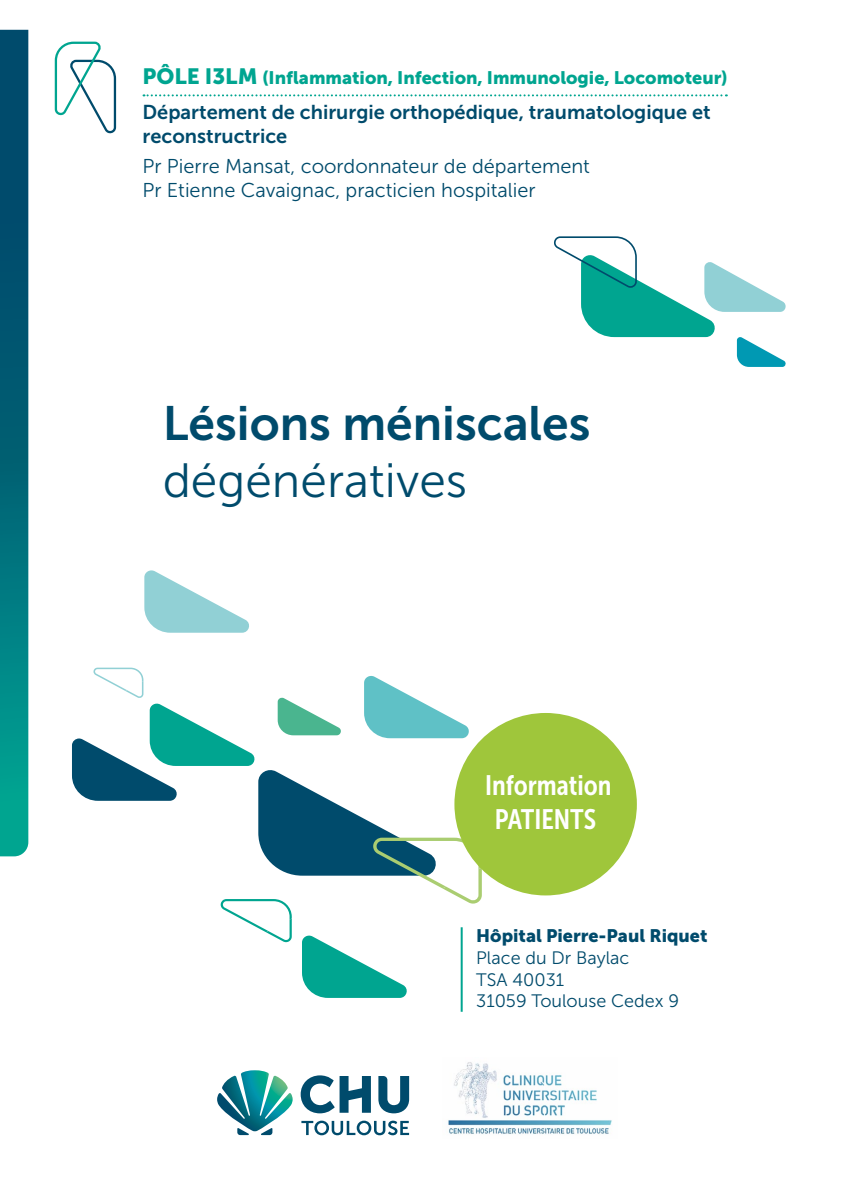
<style>
.page{position:relative;width:842px;height:1191px;background:#fff}
.page>*{position:absolute;margin:0;border:0;box-sizing:border-box;transform-origin:0 0}
.t1{font:48px "Museo Sans 700";color:#004b6c}
.t2{font:48px "Museo Sans 300";color:#004b6c}
.t3{font:28px/34px "Museo Sans Cond 700";color:#fff;text-align:center}
.t4{font:20px/24px "Museo Sans 300";color:#004b6c}
.t5{font:20px/24px "Museo Sans 700";color:#004b6c}
.t6{font:18px "Museo Sans 900";color:#00a590}
.t7{font:18px/21.6px "Museo Sans 300";color:#004b6c}
.t8{font:18px "Museo Sans 900";color:#004b6c}
.s1{font-size:22px}
</style>
<div class="page">
<svg style="left:144px;top:570px;width:105px;height:62px"></svg>
<svg style="left:72px;top:667px;width:410px;height:331px"></svg>
<svg style="left:0;top:30px;width:28px;height:826px;background:#006a79"></svg>
<svg style="left:54px;top:41px;width:63px;height:93px"></svg>
<div style="left:454px;top:713px;width:183px;height:182px;background:#9fc63b;border-radius:50%"></div>
<hr style="left:461px;top:927px;width:2px;height:84px;background:#00a590">
<svg style="left:143px;top:94px;width:584px;height:2px"></svg>
<svg style="left:378px;top:1076px;width:31px;height:37px"></svg>
<svg style="left:301px;top:1075px;width:70px;height:38px"></svg>
<svg style="left:301px;top:1120px;width:108px;height:15px"></svg>
<svg style="left:217px;top:1070px;width:76px;height:65px"></svg>
<img style="left:448px;top:1062px;width:164px;height:73px">
<svg style="left:554px;top:236px;width:232px;height:131px"></svg>
<p class="t6" style="left:142px;top:67px;width:586px"><span class="s1">PÔLE I3LM</span> (Inflammation, Infection, Immunologie, Locomoteur)</p>
<p class="t5" style="left:142px;top:100px;width:570px">Département de chirurgie orthopédique, traumatologique et reconstructrice</p>
<p class="t4" style="left:142px;top:154px;width:449px">Pr Pierre Mansat, coordonnateur de département<br>Pr Etienne Cavaignac, practicien hospitalier</p>
<h1 class="t1" style="left:163px;top:396px;width:429px">Lésions méniscales</h1>
<h1 class="t2" style="left:163px;top:455px;width:306px">dégénératives</h1>
<h2 class="t3" style="left:485px;top:768px;width:128px">Information<br>PATIENTS</h2>
<p class="t8" style="left:476px;top:925px;width:233px">Hôpital Pierre-Paul Riquet</p>
<p class="t7" style="left:476px;top:947px;width:204px">Place du Dr Baylac<br>TSA 40031<br>31059 Toulouse Cedex 9</p>
</div>
